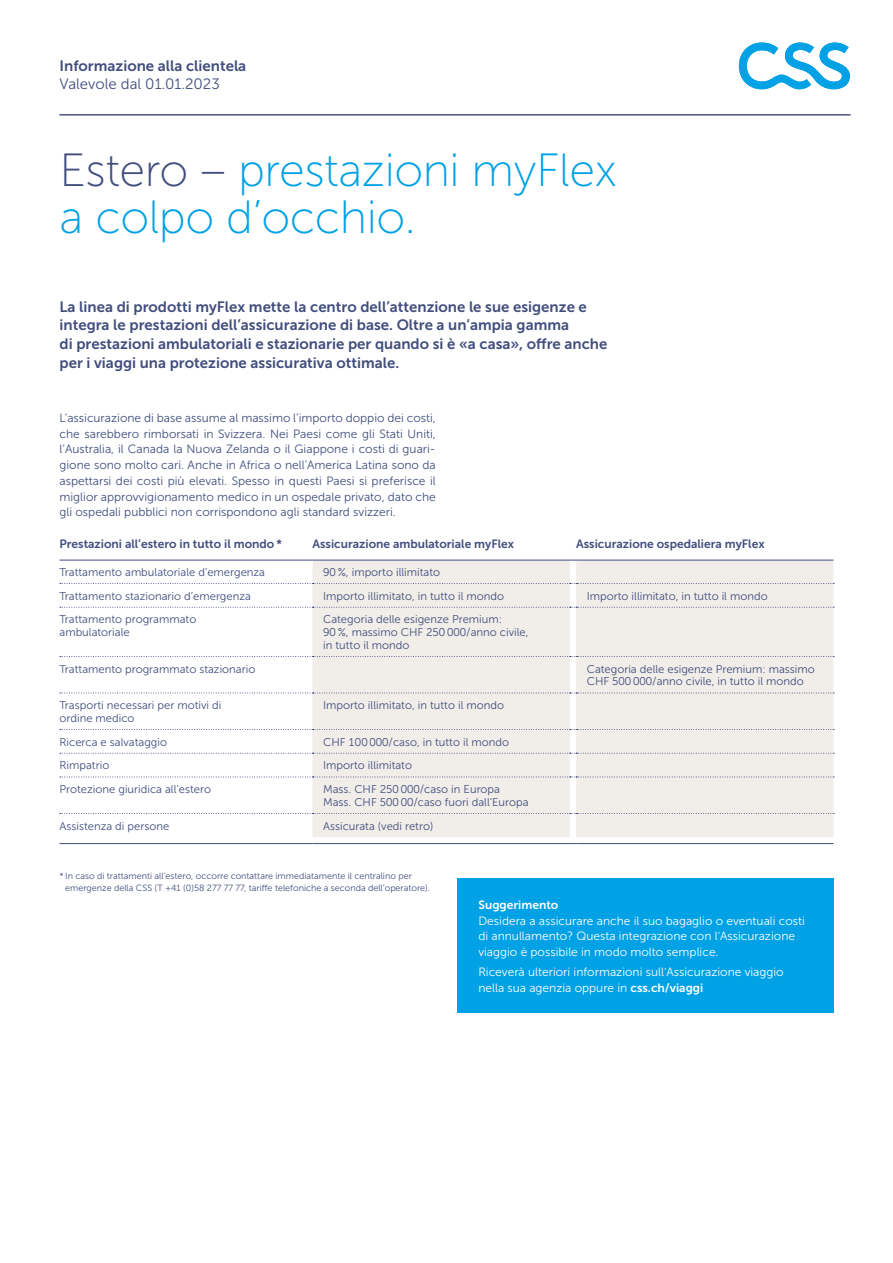
<style>
.page{position:relative;width:893px;height:1263px;background:#fff}
.page>*{position:absolute;margin:0;border:0;box-sizing:border-box;transform-origin:0 0}
.t1{font:46.5px/47.2px "Museo Sans 100";letter-spacing:-.01em;color:#00a1e5}
.t2{font:15px/18.8px "Museo Sans 700";color:#414e7e}
.t3{font:15px "Museo Sans 300";color:#414e7e}
.t4{font:12px/15.8px "Museo Sans 300";color:#414e7e;text-align:justify}
.t5{font:12px/15.8px "Museo Sans 300";color:#fff}
.t6{font:12px "Museo Sans 700";color:#414e7e}
.t7{font:12px "Museo Sans 700";color:#fff}
.t8{font:11.25px/12.8px "Museo Sans 300";color:#414e7e}
.t9{font:9px/12px "Museo Sans 300";color:#414e7e}
.s1{color:#414e7e}
.s2{font-size:11.25px}
.s3{font-family:"Museo Sans 700"}
</style>
<div class="page">
<svg style="left:739px;top:43px;width:111px;height:46px"></svg>
<hr style="left:60px;top:114px;width:790px;height:1px;background:#414e7e">
<div style="left:313px;top:561px;width:520px;height:276px;background:#f1ede8"></div>
<hr style="left:60px;top:560px;width:253px;height:1px;background:#414e7e">
<hr style="left:313px;top:560px;width:257px;height:1px;background:#414e7e">
<hr style="left:576px;top:560px;width:257px;height:1px;background:#414e7e">
<hr style="left:60px;top:843px;width:253px;height:1px;background:#414e7e">
<hr style="left:313px;top:843px;width:257px;height:1px;background:#414e7e">
<hr style="left:576px;top:843px;width:257px;height:1px;background:#414e7e">
<svg style="left:60px;top:583px;width:774px;height:1px"></svg>
<svg style="left:60px;top:607px;width:774px;height:1px"></svg>
<svg style="left:60px;top:656px;width:774px;height:1px"></svg>
<svg style="left:60px;top:693px;width:774px;height:1px"></svg>
<svg style="left:60px;top:729px;width:774px;height:1px"></svg>
<svg style="left:60px;top:753px;width:774px;height:1px"></svg>
<svg style="left:60px;top:776px;width:774px;height:1px"></svg>
<svg style="left:60px;top:813px;width:774px;height:1px"></svg>
<div style="left:457px;top:879px;width:376px;height:134px;background:#00a1e5"></div>
<h2 class="t2" style="left:60px;top:56px;width:188px">Informazione alla clientela</h2>
<h2 class="t3" style="left:60px;top:76px;width:162px">Valevole dal 01.01.2023</h2>
<h1 class="t1" style="left:60px;top:146px;width:559px"><span class="s1">Estero –</span> prestazioni myFlex a colpo d’occhio.</h1>
<p class="t2" style="left:60px;top:297px;width:549px">La linea di prodotti myFlex mette la centro dell’attenzione le sue esigenze e integra le prestazioni dell’assicurazione di base. Oltre a un’ampia gamma<br>di prestazioni ambulatoriali e stazionarie per quando si è «a casa», offre anche per i viaggi una protezione assicurativa ottimale.</p>
<p class="t4" style="left:60px;top:410px;width:378px">L’assicurazione di base assume al massimo l’importo doppio dei costi, che sarebbero rimborsati in Svizzera. Nei Paesi come gli Stati Uniti, l’Australia, il Canada la Nuova Zelanda o il Giappone i costi di guari&shy;gione sono molto cari. Anche in Africa o nell’America Latina sono da aspettarsi dei costi più elevati. Spesso in questi Paesi si preferisce il miglior approvvigionamento medico in un ospedale privato, dato che gli ospedali pubblici non corrispondono agli standard svizzeri.</p>
<p class="t6" style="left:60px;top:537px;width:224px">Prestazioni all’estero in tutto il mondo *</p>
<p class="t6" style="left:313px;top:537px;width:203px">Assicurazione ambulatoriale myFlex</p>
<p class="t6" style="left:576px;top:537px;width:190px">Assicurazione ospedaliera myFlex</p>
<p class="t8" style="left:60px;top:566px;width:207px">Trattamento ambulatoriale d’emergenza</p>
<p class="t8" style="left:323px;top:566px;width:118px">90 %, importo illimitato</p>
<p class="t8" style="left:60px;top:589px;width:193px">Trattamento stazionario d’emergenza</p>
<p class="t8" style="left:323px;top:589px;width:182px">Importo illimitato, in tutto il mondo</p>
<p class="t8" style="left:587px;top:589px;width:182px">Importo illimitato, in tutto il mondo</p>
<p class="t8" style="left:60px;top:613px;width:138px">Trattamento programmato ambulatoriale</p>
<p class="t8" style="left:323px;top:613px;width:207px">Categoria delle esigenze Premium:<br>90 %, massimo CHF 250 000/anno civile, in tutto il mondo</p>
<p class="t8" style="left:60px;top:662px;width:197px">Trattamento programmato stazionario</p>
<p class="t8" style="left:587px;top:662px;width:229px">Categoria delle esigenze Premium: massimo<br>CHF 500 000/anno civile, in tutto il mondo</p>
<p class="t8" style="left:60px;top:699px;width:163px">Trasporti necessari per motivi di ordine medico</p>
<p class="t8" style="left:323px;top:699px;width:182px">Importo illimitato, in tutto il mondo</p>
<p class="t8" style="left:60px;top:735px;width:109px">Ricerca e salvataggio</p>
<p class="t8" style="left:323px;top:735px;width:187px">CHF 100 000/caso, in tutto il mondo</p>
<p class="t8" style="left:60px;top:759px;width:51px">Rimpatrio</p>
<p class="t8" style="left:323px;top:759px;width:90px">Importo illimitato</p>
<p class="t8" style="left:60px;top:783px;width:153px">Protezione giuridica all’estero</p>
<p class="t8" style="left:323px;top:783px;width:207px">Mass. CHF 250 000/caso in Europa<br>Mass. CHF 500 00/caso fuori dall‘Europa</p>
<p class="t8" style="left:60px;top:819px;width:111px">Assistenza di persone</p>
<p class="t8" style="left:323px;top:819px;width:112px">Assicurata (vedi retro)</p>
<p class="t9" style="left:65px;top:869px;width:366px;text-indent:-6px">* In caso di trattamenti all’estero, occorre contattare immediatamente il centralino per emergenze della CSS (T +41 (0)58 277 77 77, tariffe telefoniche a seconda dell’operatore).</p>
<p class="t7" style="left:478px;top:898px;width:82px">Suggerimento</p>
<p class="t5" style="left:478px;top:913px;width:328px">Desidera a assicurare anche il suo bagaglio o eventuali costi di annullamento? Questa integrazione con l<span class="s2">’</span>Assicurazione viaggio è possibile in modo molto semplice.</p>
<p class="t5" style="left:478px;top:964px;width:307px">Riceverà ulteriori informazioni sull<span class="s2">’</span>Assicurazione viaggio nella sua agenzia oppure in <span class="s3">css.ch/viaggi</span></p>
</div>
